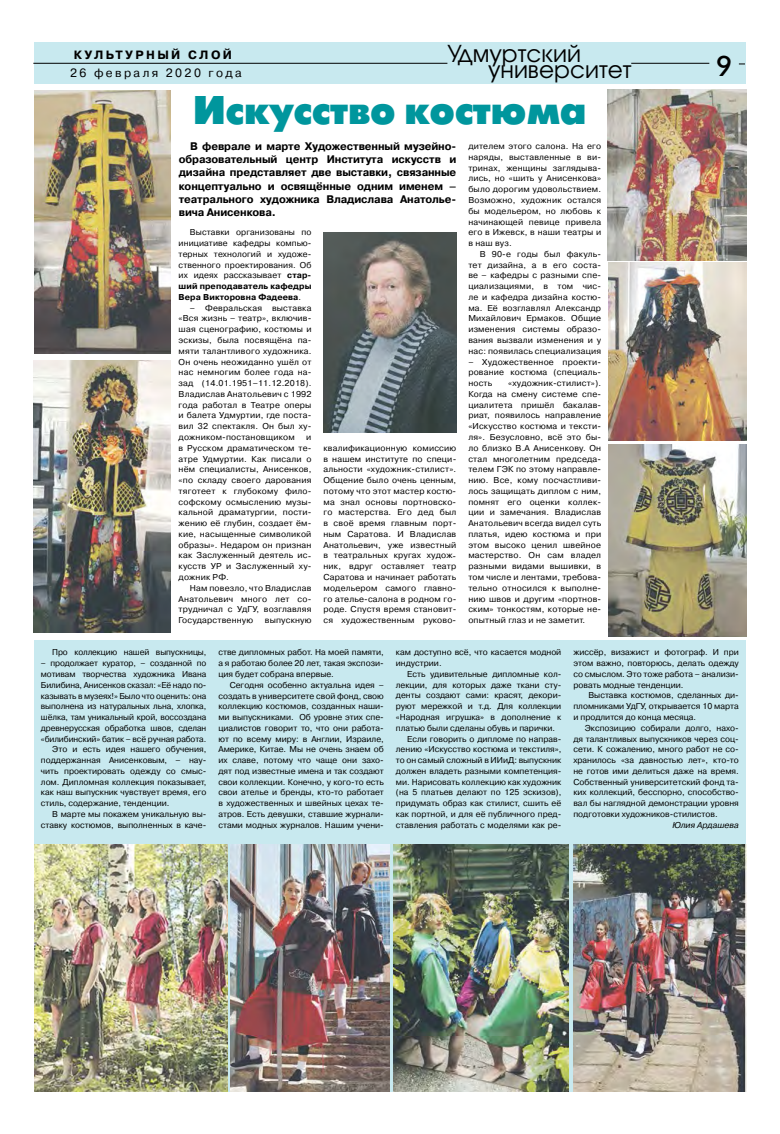
<style>
.page{position:relative;width:780px;height:1134px;background:#fff}
.page>*{position:absolute;margin:0;border:0;box-sizing:border-box;transform-origin:0 0}
.t1{font:40px "Futuris XC";letter-spacing:-.01em;color:#00969d}
.t2{font:30px "Journal Sans C";color:#000}
.t3{font:23.2px "Avant Garde Gothic C";color:#000}
.t4{font:12px "Pragmatica C";letter-spacing:.2em;color:#000}
.t5{font:700 12px "Pragmatica C";letter-spacing:.2em;color:#000}
.t6{font:700 11px/13.2px "Pragmatica C";letter-spacing:-.01em;color:#000;text-align:justify}
.t7{font:8.5px/10.8px "Pragmatica C";color:#000;text-align:justify}
.t8{font:italic 8.5px "Pragmatica C";color:#000}
.t9{font:8.5px "Pragmatica C";letter-spacing:.02em;color:#000}
.s1{font-weight:700}
</style>
<div class="page">
<div style="left:34px;top:43px;width:711px;height:41px;background:#c8e9ef"></div>
<div style="left:34px;top:640px;width:711px;height:452px;background:#c8e9ef"></div>
<hr style="left:33px;top:63px;width:414px;height:1px;background:#000">
<hr style="left:631px;top:63px;width:78px;height:1px;background:#000">
<img style="left:230px;top:845px;width:160px;height:246px">
<img style="left:34px;top:845px;width:193px;height:247px">
<img style="left:393px;top:844px;width:175px;height:247px">
<img style="left:574px;top:845px;width:172px;height:246px">
<img style="left:323px;top:232px;width:134px;height:200px">
<img style="left:34px;top:90px;width:136px;height:264px">
<img style="left:34px;top:360px;width:137px;height:272px">
<img style="left:608px;top:89px;width:138px;height:352px">
<img style="left:608px;top:445px;width:138px;height:191px">
<h3 class="t3" style="left:447px;top:40px;width:135px">Удмуртский</h3>
<h3 class="t5" style="left:74px;top:48px;width:160px">КУЛЬТУРНЫЙ СЛОЙ</h3>
<h3 class="t4" style="left:70px;top:66px;width:173px">26 февраля 2020 года</h3>
<h3 class="t3" style="left:488px;top:56px;width:145px">университет</h3>
<h1 class="t1" style="left:193px;top:88px;width:395px">Искусство костюма</h1>
<p class="t6" style="left:179px;top:140px;width:279px;text-indent:11px">В феврале и марте Художественный музейно&shy;образовательный центр Института искусств и дизайна представляет две выставки, связанные концептуально и освящённые одним именем – театрального художника Владислава Анатолье&shy;вича Анисенкова.</p>
<p class="t7" style="left:179px;top:227px;width:134px;text-indent:11px">Выставки организованы по инициативе кафедры компью&shy;терных технологий и художе&shy;ственного проектирования. Об их идеях рассказывает <span class="s1">стар&shy;ший преподаватель кафедры Вера Викторовна Фадеева</span>.</p>
<p class="t7" style="left:179px;top:302px;width:134px;text-indent:11px">– Февральская выставка «Вся жизнь – театр», включив&shy;шая сценографию, костюмы и эскизы, была посвящёна па&shy;мяти талантливого художника.<br>Он очень неожиданно ушёл от нас немногим более года на&shy;зад (14.01.1951–11.12.2018).<br>Владислав Анатольевич с 1992 года работал в Театре оперы и балета Удмуртии, где поста&shy;вил 32 спектакля. Он был ху&shy;дожником-постановщиком</p>
<p class="t7" style="left:179px;top:432px;width:134px;text-indent:128px">и в Русском драматическом те&shy;атре Удмуртии. Как писали о нём специалисты, Анисенков, «по складу своего дарования тяготеет к глубокому фило&shy;софскому осмыслению музы&shy;кальной драматургии, пости&shy;жению её глубин, создает ём&shy;кие, насыщенные символикой образы». Недаром он признан как Заслуженный деятель ис&shy;кусств УР и Заслуженный ху&shy;дожник РФ.</p>
<p class="t7" style="left:179px;top:582px;width:134px;text-indent:11px">Нам повезло, что Владислав Анатольевич много лет со&shy;трудничал с УдГУ, возглавляя Государственную</p>
<p class="t9" style="left:265px;top:615px;width:48px">выпускную</p>
<p class="t7" style="left:323px;top:442px;width:134px">квалификационную комиссию в нашем институте по специ&shy;альности «художник-стилист».<br>Общение было очень ценным, потому что этот мастер костю&shy;ма знал основы портновско&shy;го мастерства. Его дед был в своё время главным порт&shy;ным Саратова. И Владислав Анатольевич, уже известный в театральных кругах худож&shy;ник, вдруг оставляет театр Саратова и начинает работать модельером самого главно&shy;го ателье-салона в родном го&shy;роде. Спустя время становит&shy;ся художественным руково-</p>
<p class="t7" style="left:468px;top:141px;width:134px">дителем этого салона. На его наряды, выставленные в ви&shy;тринах, женщины заглядыва&shy;лись, но «шить у Анисенкова» было дорогим удовольствием.<br>Возможно, художник остался бы модельером, но любовь к начинающей певице привела его в Ижевск, в наши театры и в наш вуз.</p>
<p class="t7" style="left:468px;top:249px;width:134px;text-indent:11px">В 90-е годы был факуль&shy;тет дизайна, а в его соста&shy;ве – кафедры с разными спе&shy;циализациями, в том чис&shy;ле и кафедра дизайна костю&shy;ма. Её возглавлял Александр Михайлович Ермаков. Общие изменения системы образо&shy;вания вызвали изменения и у нас: появилась специализация</p>
<p class="t7" style="left:468px;top:356px;width:134px">– Художественное проекти&shy;рование костюма (специаль&shy;ность</p>
<p class="t7" style="left:468px;top:378px;width:134px;text-indent:40px">«художник-стилист»).<br>Когда на смену системе спе&shy;циалитета пришёл бакалав&shy;риат, появилось направление «Искусство костюма и тексти&shy;ля». Безусловно, всё это бы&shy;ло близко В.А Анисенкову. Он стал многолетним председа&shy;телем ГЭК по этому направле&shy;нию. Все, кому посчастливи&shy;лось защищать диплом с ним, помнят его оценки коллек&shy;ции и замечания. Владислав Анатольевич всегда видел суть платья, идею костюма и при этом высоко ценил швейное мастерство. Он сам владел разными видами вышивки, в том числе и лентами, требова&shy;тельно относился к выполне&shy;нию швов и другим «портнов&shy;ским» тонкостям, которые не&shy;опытный глаз и не заметит.</p>
<h2 class="t2" style="left:716px;top:51px;width:17px">9</h2>
<p class="t7" style="left:52px;top:647px;width:156px">Про коллекцию нашей выпускницы,</p>
<p class="t7" style="left:41px;top:658px;width:167px">– продолжает куратор, – созданной по</p>
<p class="t7" style="left:41px;top:669px;width:167px">мотивам творчества художника Ивана</p>
<p class="t7" style="left:41px;top:679px;width:167px">Билибина, Анисенков сказал: «Её надо по-</p>
<p class="t7" style="left:41px;top:690px;width:167px">казывать в музеях!» Было что оценить: она</p>
<p class="t7" style="left:41px;top:701px;width:167px">выполнена из натуральных льна, хлопка,</p>
<p class="t7" style="left:41px;top:712px;width:167px">шёлка, там уникальный крой, воссоздана</p>
<p class="t7" style="left:41px;top:722px;width:167px">древнерусская обработка швов, сделан</p>
<p class="t7" style="left:41px;top:733px;width:167px">«билибинский» батик – всё ручная работа.</p>
<p class="t7" style="left:52px;top:744px;width:156px">Это и есть идея нашего обучения,</p>
<p class="t7" style="left:41px;top:755px;width:167px">поддержанная Анисенковым, – нау-</p>
<p class="t7" style="left:41px;top:766px;width:167px">чить проектировать одежду со смыс-</p>
<p class="t7" style="left:41px;top:776px;width:167px">лом. Дипломная коллекция показывает,</p>
<p class="t7" style="left:41px;top:787px;width:167px">как наш выпускник чувствует время, его</p>
<p class="t7" style="left:41px;top:798px;width:130px">стиль, содержание, тенденции.</p>
<p class="t7" style="left:52px;top:809px;width:156px">В марте мы покажем уникальную вы-</p>
<p class="t7" style="left:41px;top:819px;width:167px">ставку костюмов, выполненных в каче-</p>
<p class="t7" style="left:218px;top:647px;width:167px">стве дипломных работ. На моей памяти, а я работаю более 20 лет, такая экспози&shy;ция будет собрана впервые.</p>
<p class="t7" style="left:218px;top:679px;width:167px;text-indent:11px">Сегодня особенно актуальна идея – создать в университете свой фонд, свою коллекцию костюмов, созданных наши&shy;ми выпускниками. Об уровне этих спе&shy;циалистов говорит то, что они работа&shy;ют по всему миру: в Англии, Израиле, Америке, Китае. Мы не очень знаем об их славе, потому что чаще они захо&shy;дят под известные имена и так создают свои коллекции. Конечно, у кого-то есть свои ателье и бренды, кто-то работает в художественных и швейных цехах те&shy;атров. Есть девушки, ставшие журнали&shy;стами модных журналов. Нашим учени-</p>
<p class="t7" style="left:396px;top:647px;width:167px">кам доступно всё, что касается модной индустрии.</p>
<p class="t7" style="left:407px;top:669px;width:156px">Есть удивительные дипломные кол-</p>
<p class="t7" style="left:396px;top:679px;width:167px">лекции, для которых даже ткани сту-</p>
<p class="t7" style="left:396px;top:690px;width:167px">денты создают сами: красят, декори-</p>
<p class="t7" style="left:396px;top:701px;width:167px">руют мережкой и т.д. Для коллекции</p>
<p class="t7" style="left:396px;top:712px;width:167px">«Народная игрушка» в дополнение к</p>
<p class="t7" style="left:396px;top:722px;width:161px">платью были сделаны обувь и парички.</p>
<p class="t7" style="left:407px;top:733px;width:156px">Если говорить о дипломе по направ-</p>
<p class="t7" style="left:396px;top:744px;width:167px">лению «Искусство костюма и текстиля»,</p>
<p class="t7" style="left:396px;top:755px;width:167px">то он самый сложный в ИИиД: выпускник</p>
<p class="t7" style="left:396px;top:766px;width:167px">должен владеть разными компетенция-</p>
<p class="t7" style="left:396px;top:776px;width:167px">ми. Нарисовать коллекцию как художник</p>
<p class="t7" style="left:396px;top:787px;width:167px">(на 5 платьев делают по 125 эскизов),</p>
<p class="t7" style="left:396px;top:798px;width:167px">придумать образ как стилист, сшить её</p>
<p class="t7" style="left:396px;top:809px;width:167px">как портной, и для её публичного пред-</p>
<p class="t7" style="left:396px;top:819px;width:167px">ставления работать с моделями как ре-</p>
<p class="t7" style="left:573px;top:647px;width:167px">жиссёр, визажист и фотограф. И при этом важно, повторюсь, делать одежду со смыслом. Это тоже работа – анализи&shy;ровать модные тенденции.</p>
<p class="t7" style="left:573px;top:690px;width:167px;text-indent:15px">Выставка костюмов, сделанных ди&shy;пломниками УдГУ, открывается 10 марта и продлится до конца месяца.</p>
<p class="t7" style="left:573px;top:722px;width:167px;text-indent:11px">Экспозицию собирали долго, нахо&shy;дя талантливых выпускников через соц&shy;сети. К сожалению, много работ не со&shy;хранилось «за давностью лет», кто-то не готов ими делиться даже на время.<br>Собственный университетский фонд та&shy;ких коллекций, бесспорно, способство&shy;вал бы наглядной демонстрации уровня подготовки художников-стилистов.</p>
<p class="t8" style="left:672px;top:820px;width:68px">Юлия Ардашева</p>
</div>
